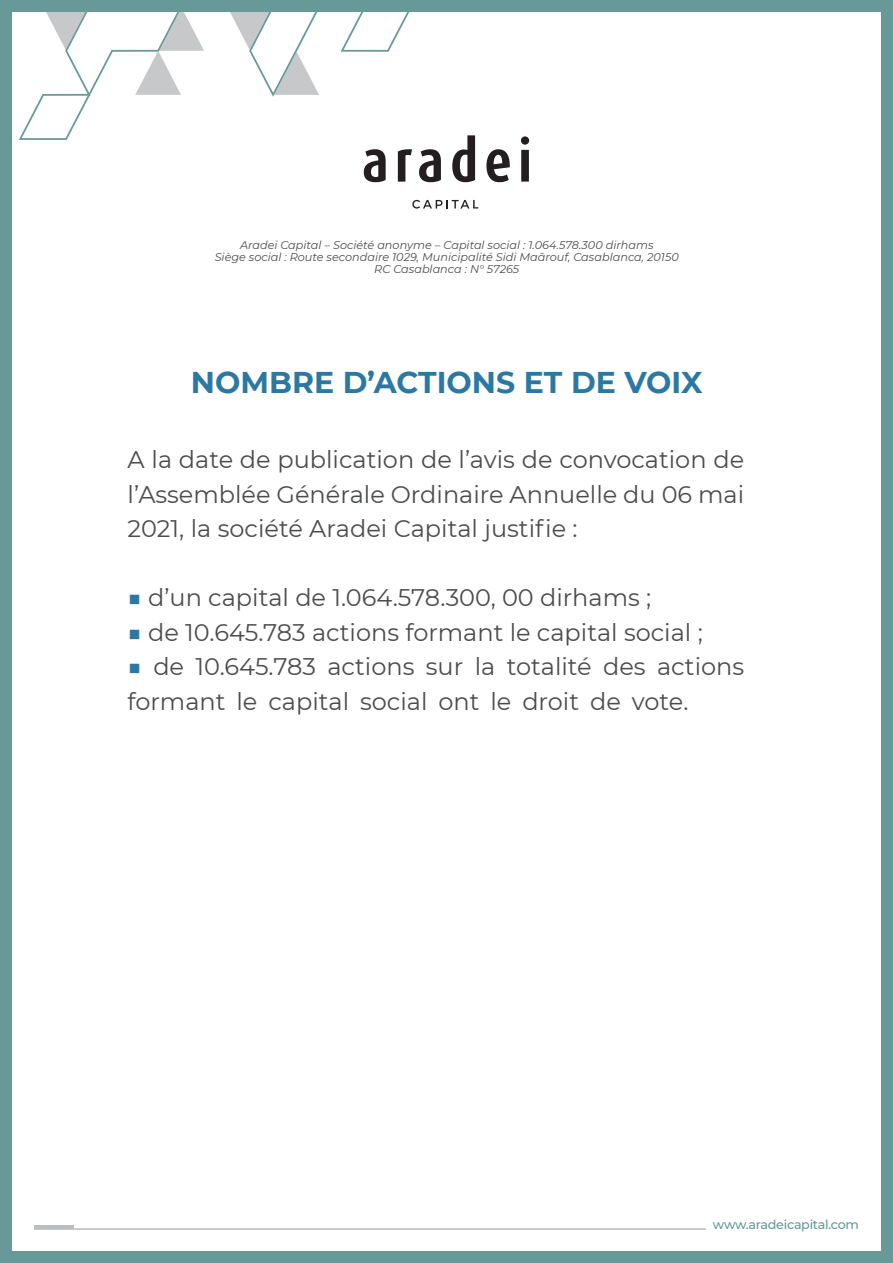
<style>
.page{position:relative;width:893px;height:1263px;background:#fff}
.page>*{position:absolute;margin:0;border:0;box-sizing:border-box;transform-origin:0 0}
.t1{font:700 30px "Montserrat";color:#2b78a2}
.t2{font:24px/34.5px "Montserrat";color:#4b4c4d;text-align:justify}
.t3{font:500 12.75px "Montserrat";letter-spacing:-.025em;color:#669998}
.t4{font:italic 11.25px/12px "Montserrat";color:#4b4c4d;text-align:center}
.s1{color:#2b78a2}
</style>
<div class="page">
<svg style="left:19px;top:13px;width:457px;height:127px"></svg>
<div style="left:0;top:0;width:893px;height:1263px;border:12px solid #669998"></div>
<svg style="left:364px;top:149px;width:22px;height:33px"></svg>
<svg style="left:398px;top:149px;width:14px;height:33px"></svg>
<svg style="left:419px;top:149px;width:22px;height:33px"></svg>
<svg style="left:452px;top:135px;width:23px;height:47px"></svg>
<svg style="left:486px;top:149px;width:24px;height:33px"></svg>
<svg style="left:521px;top:136px;width:8px;height:46px"></svg>
<svg style="left:412px;top:200px;width:66px;height:9px"></svg>
<hr style="left:34px;top:1228px;width:672px;height:2px;background:#bcbdc0">
<hr style="left:34px;top:1225px;width:40px;height:3px;background:#bcbdc0">
<p class="t4" style="left:215px;top:239px;width:466px">Aradei Capital – Société anonyme – Capital social : 1.064.578.300 dirhams<br>Siège social : Route secondaire 1029, Municipalité Sidi Maârouf, Casablanca, 20150<br>RC Casablanca : N° 57265</p>
<p class="t1" style="left:191px;top:360px;width:513px">NOMBRE D’ACTIONS ET DE VOIX</p>
<p class="t2" style="left:128px;top:442px;width:618px">A la date de publication de l’avis de convocation de l’Assemblée Générale Ordinaire Annuelle du 06 mai 2021, la société Aradei Capital justifie :</p>
<p class="t2" style="left:128px;top:580px;width:525px"><span class="s1">■</span> d’un capital de 1.064.578.300, 00 dirhams ;</p>
<p class="t2" style="left:128px;top:614px;width:577px"><span class="s1">■</span> de 10.645.783 actions formant le capital social ;</p>
<p class="t2" style="left:128px;top:649px;width:618px"><span class="s1">■</span> de 10.645.783 actions sur la totalité des actions formant le capital social ont le droit de vote.</p>
<p class="t3" style="left:713px;top:1215px;width:147px">www.aradeicapital.com</p>
</div>
